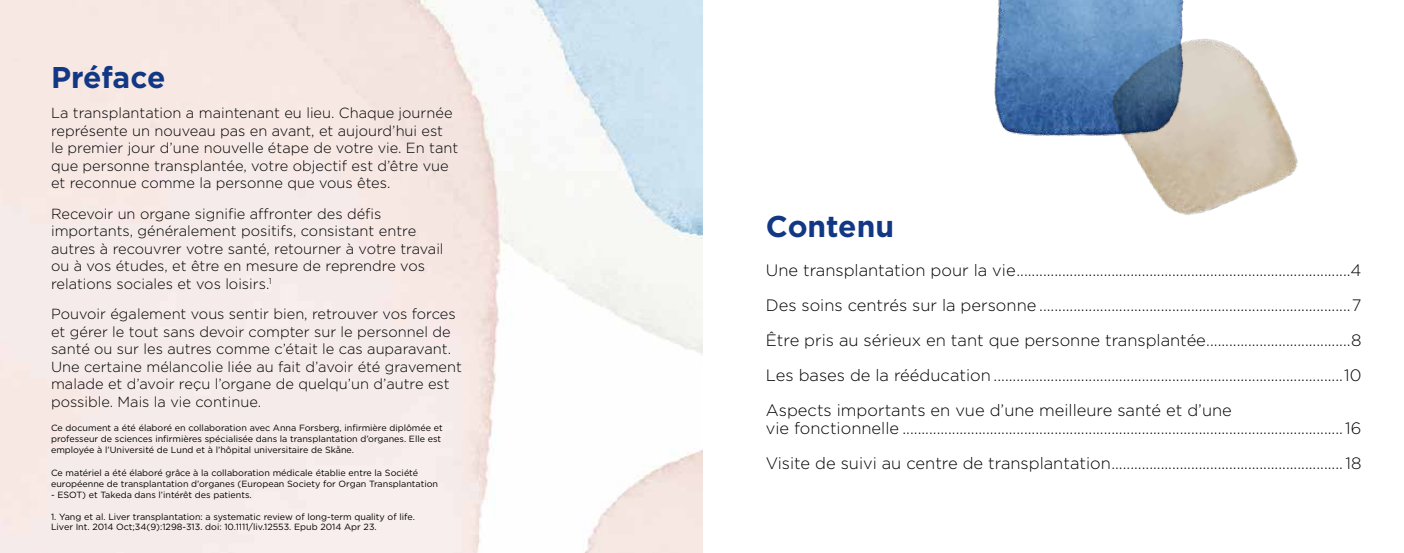
<style>
.page{position:relative;width:1404px;height:553px;background:#fff}
.page>*{position:absolute;margin:0;border:0;box-sizing:border-box;transform-origin:0 0}
.t1{font:700 30px "Gotham";color:#123885}
.t2{font:300 16.5px/35px "Gotham";color:#000;text-align:justify}
.t3{font:300 14.7px/17.5px "Gotham";color:#000}
.t4{font:9px/10.8px "Gotham";color:#000}
</style>
<div class="page">
<img style="left:994px;top:0;width:80px;height:136px">
<img style="left:0;top:0;width:702px;height:553px">
<img style="left:1074px;top:0;width:224px;height:215px">
<h1 class="t1" style="left:51px;top:57px;width:116px">Préface</h1>
<p class="t3" style="left:51px;top:104px;width:408px">La transplantation a maintenant eu lieu. Chaque journée représente un nouveau pas en avant, et aujourd’hui est le premier jour d’une nouvelle étape de votre vie. En tant que personne transplantée, votre objectif est d’être vue et reconnue comme la personne que vous êtes.</p>
<p class="t3" style="left:51px;top:204px;width:394px">Recevoir un organe signifie affronter des défis importants, généralement positifs, consistant entre autres à recouvrer votre santé, retourner à votre travail ou à vos études, et être en mesure de reprendre vos relations sociales et vos loisirs.<sup>1</sup></p>
<p class="t3" style="left:51px;top:305px;width:412px">Pouvoir également vous sentir bien, retrouver vos forces et gérer le tout sans devoir compter sur le personnel de santé ou sur les autres comme c’était le cas auparavant.<br>Une certaine mélancolie liée au fait d’avoir été gravement malade et d’avoir reçu l’organe de quelqu’un d’autre est possible. Mais la vie continue.</p>
<p class="t4" style="left:51px;top:422px;width:393px">Ce document a été élaboré en collaboration avec Anna Forsberg, infirmière diplômée et professeur de sciences infirmières spécialisée dans la transplantation d’organes. Elle est employée à l’Université de Lund et à l’hôpital universitaire de Skåne.</p>
<p class="t4" style="left:51px;top:467px;width:388px">Ce matériel a été élaboré grâce à la collaboration médicale établie entre la Société européenne de transplantation d’organes (European Society for Organ Transplantation</p>
<p class="t4" style="left:51px;top:489px;width:202px">- ESOT) et Takeda dans l’intérêt des patients.</p>
<p class="t4" style="left:51px;top:511px;width:365px">1. Yang et al. Liver transplantation: a systematic review of long-term quality of life.<br>Liver Int. 2014 Oct;34(9):1298-313. doi: 10.1111/liv.12553. Epub 2014 Apr 23.</p>
<h1 class="t1" style="left:765px;top:206px;width:130px">Contenu</h1>
<p class="t2" style="left:765px;top:252px;width:597px">Une transplantation pour la vie........................................................................................4<br>Des soins centrés sur la personne ..................................................................................7<br>Être pris au sérieux en tant que personne transplantée......................................8<br>Les bases de la rééducation ............................................................................................10<br>Aspects importants en vue d’une meilleure santé et d’une</p>
<p class="t2" style="left:765px;top:410px;width:597px">vie fonctionnelle ....................................................................................................................16<br>Visite de suivi au centre de transplantation.............................................................18</p>
</div>
